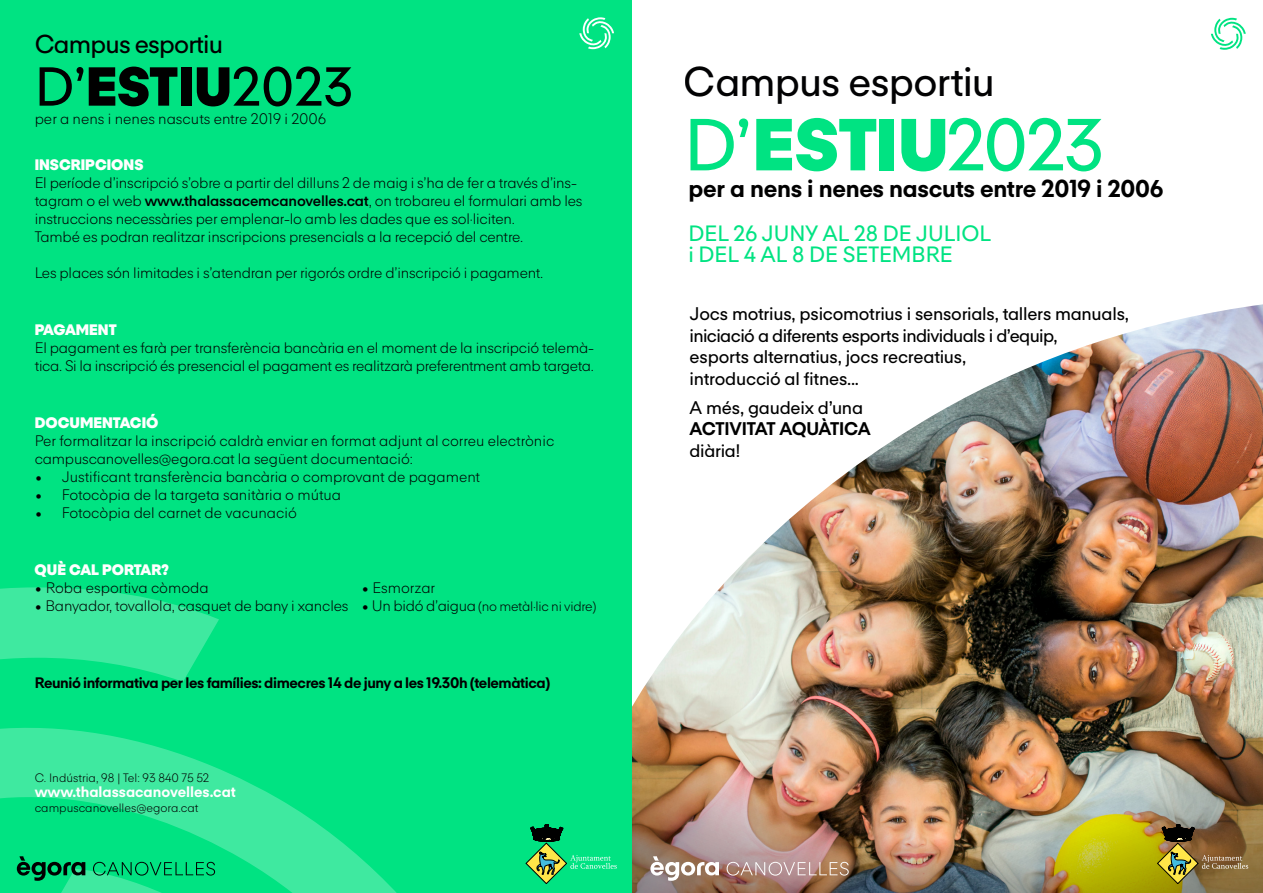
<style>
.page{position:relative;width:1263px;height:893px;background:#fff}
.page>*{position:absolute;margin:0;border:0;box-sizing:border-box;transform-origin:0 0}
.t1{font:500 72.45px "egora";color:#00e382}
.t2{font:500 54px "egora";color:#000}
.t3{font:500 40.95px "egora";letter-spacing:-.02em;color:#020203}
.t4{font:500 25.5px "egora";letter-spacing:-.03em;color:#000}
.t5{font:700 24.15px "egora";letter-spacing:-.015em;color:#000}
.t6{font:500 21.9px/20.7px "egora";color:#00e382}
.t7{font:500 18px/21.8px "egora";letter-spacing:-.015em;color:#000}
.t8{font:700 18px "egora";letter-spacing:-.015em;color:#000}
.t9{font:500 17.85px "egora";letter-spacing:-.015em;color:#000}
.t10{font:300 15px/18px "egora";letter-spacing:-.01em;color:#000}
.t11{font:700 15px "egora";letter-spacing:-.025em;color:#000}
.t12{font:900 15px "egora";color:#fff}
.t13{font:700 15px "egora";color:#fff}
.t14{font:300 13.5px "egora";letter-spacing:-.02em;color:#000}
.t15{font:300 12px "egora";color:#000}
.s1{font-weight:900}
.s2{font-weight:600}
.s3{font-size:15px}
.s4{font-size:24px}
</style>
<div class="page">
<svg style="left:1211px;top:18px;width:35px;height:32px"></svg>
<img style="left:631px;top:304px;width:632px;height:346px">
<img style="left:631px;top:650px;width:632px;height:243px">
<div style="left:0;top:0;width:631px;height:893px;background:#00e382"></div>
<svg style="left:0;top:587px;width:219px;height:95px;fill:#3fe9a0"></svg>
<svg style="left:0;top:728px;width:358px;height:142px"></svg>
<svg style="left:579px;top:17px;width:35px;height:32px"></svg>
<svg style="left:17px;top:856px;width:380px;height:37px"></svg>
<svg style="left:727px;top:862px;width:122px;height:14px;background:#bd9c93"></svg>
<svg style="left:650px;top:856px;width:69px;height:25px"></svg>
<svg style="left:526px;top:824px;width:91px;height:60px"></svg>
<img style="left:1157px;top:824px;width:91px;height:60px">
<h3 class="t4" style="left:35px;top:26px;width:190px">Campus esportiu</h3>
<h2 class="t2" style="left:35px;top:48px;width:320px">D’<span class="s1">ESTIU</span>2023</h2>
<p class="t10" style="left:35px;top:108px;width:293px">per a nens i nenes nascuts entre 2019 i 2006</p>
<p class="t12" style="left:35px;top:154px;width:110px">INSCRIPCIONS</p>
<p class="t10" style="left:35px;top:173px;width:549px">El període d’inscripció s’obre a partir del dilluns 2 de maig i s’ha de fer a través d’ins&shy;tagram o el web <span class="s2">www.thalassacemcanovelles.cat</span>, on trobareu el formulari amb les instruccions necessàries per emplenar-lo amb les dades que es sol·liciten.<br>També es podran realitzar inscripcions presencials a la recepció del centre.</p>
<p class="t10" style="left:35px;top:263px;width:510px">Les places són limitades i s’atendran per rigorós ordre d’inscripció i pagament.</p>
<p class="t12" style="left:35px;top:318px;width:83px">PAGAMENT</p>
<p class="t10" style="left:35px;top:338px;width:561px">El pagament es farà per transferència bancària en el moment de la inscripció telemà&shy;tica. Si la inscripció és presencial el pagament es realitzarà preferentment amb targeta.</p>
<p class="t12" style="left:35px;top:411px;width:125px">DOCUMENTACIÓ</p>
<p class="t10" style="left:35px;top:431px;width:521px">Per formalitzar la inscripció caldrà enviar en format adjunt al correu electrònic campuscanovelles@egora.cat la següent documentació:</p>
<p class="t10" style="left:35px;top:467px;width:447px">• Justificant transferència bancària o comprovant de pagament</p>
<p class="t10" style="left:35px;top:485px;width:308px">• Fotocòpia de la targeta sanitària o mútua</p>
<p class="t10" style="left:35px;top:503px;width:264px">• Fotocòpia del carnet de vacunació</p>
<p class="t12" style="left:35px;top:558px;width:136px">QUÈ CAL PORTAR?</p>
<p class="t10" style="left:35px;top:577px;width:176px">• Roba esportiva còmoda</p>
<p class="t10" style="left:35px;top:595px;width:315px">• Banyador, tovallola, casquet de bany i xancles</p>
<p class="t10" style="left:361px;top:577px;width:75px">• Esmorzar</p>
<p class="t14" style="left:361px;top:596px;width:236px"><span class="s3">• Un bidó d’aigua</span> (no metàl·lic ni vidre)</p>
<p class="t11" style="left:35px;top:672px;width:517px">Reunió informativa per les famílies: dimecres 14 de juny a les 19.30h (telemàtica)</p>
<p class="t15" style="left:35px;top:770px;width:176px">C. Indústria, 98 | Tel: 93 840 75 52</p>
<p class="t13" style="left:35px;top:781px;width:203px">www.thalassacanovelles.cat</p>
<p class="t15" style="left:35px;top:799px;width:165px">campuscanovelles@egora.cat</p>
<h3 class="t3" style="left:684px;top:53px;width:312px">Campus esportiu</h3>
<h1 class="t1" style="left:684px;top:93px;width:422px">D’<span class="s1">ESTIU</span>2023</h1>
<h3 class="t5" style="left:689px;top:171px;width:476px">per a nens i nenes nascuts entre 2019 i <span class="s4">2006</span></h3>
<h3 class="t6" style="left:688px;top:222px;width:304px">DEL 26 JUNY AL 28 DE JULIOL i DEL 4 AL 8 DE SETEMBRE</h3>
<p class="t7" style="left:690px;top:302px;width:441px">Jocs motrius, psicomotrius i sensorials, tallers manuals, iniciació a diferents esports individuals i d’equip,<br>esports alternatius, jocs recreatius,<br>introducció al fitnes...</p>
<p class="t7" style="left:690px;top:395px;width:175px">A més, gaudeix d’una</p>
<p class="t8" style="left:690px;top:416px;width:183px">ACTIVITAT AQUÀTICA</p>
<p class="t9" style="left:690px;top:438px;width:52px">diària!</p>
</div>
